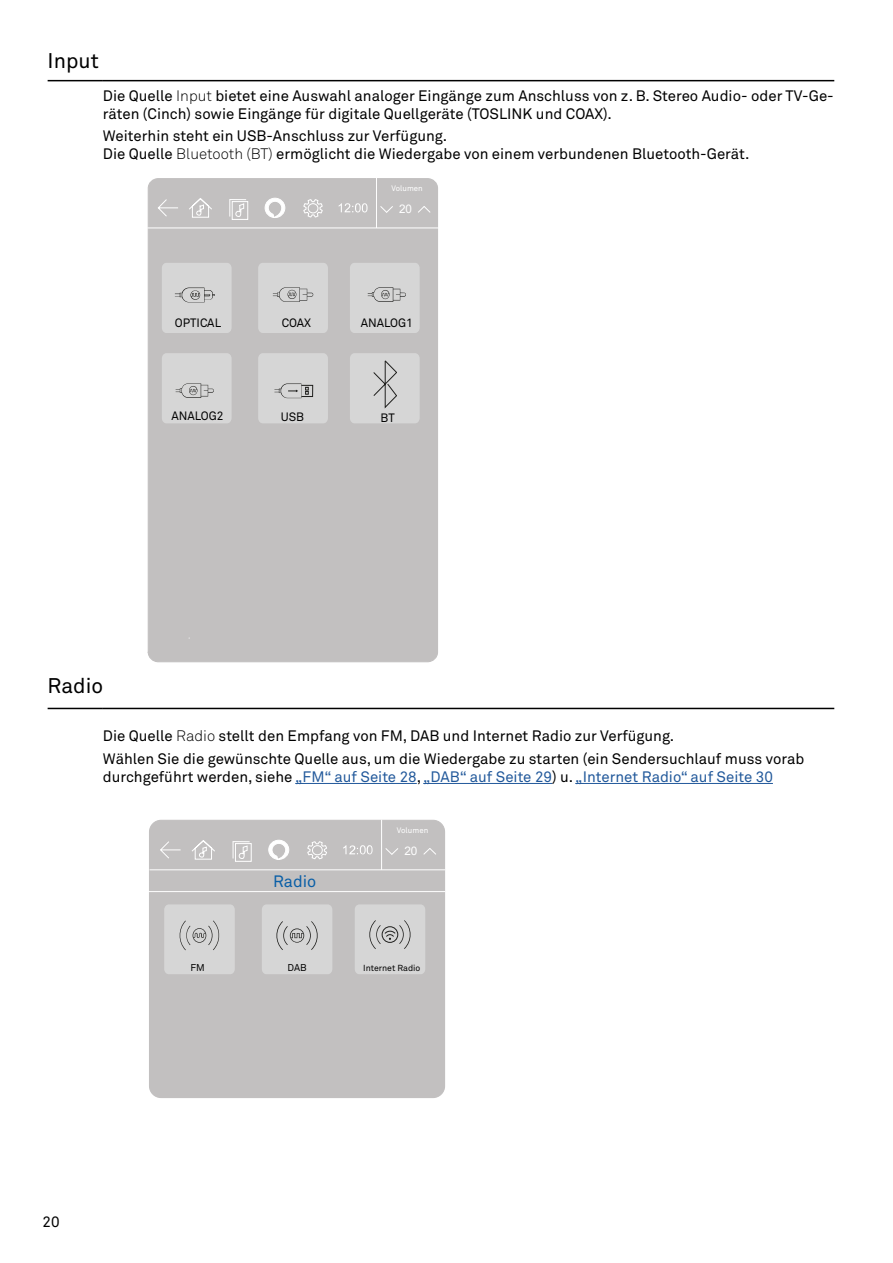
<style>
.page{position:relative;width:893px;height:1263px;background:#fff}
.page>*{position:absolute;margin:0;border:0;box-sizing:border-box;transform-origin:0 0}
.t1{font:21px "Akkurat Std";color:#000}
.t2{font:16.35px "Akkurat Std";color:#0a5fa7}
.t3{font:15px/18px "Akkurat Std";color:#000}
.t4{font:15px "Akkurat Std";color:#22599b}
.t5{font:12px "Akkurat Std";color:#020202}
.t6{font:11.85px "Arial";color:#fff}
.t7{font:9.75px "Akkurat Std";color:#020202}
.t8{font:8.7px "Akkurat Std";color:#020202}
.t9{font:7.95px "Akkurat Std";color:#fff}
.t10{font:7.8px "Akkurat Std";color:#fff}
.s1{font-weight:300}
.s2{color:#000}
</style>
<div class="page">
<hr style="left:103px;top:80px;width:731px;height:1px;background:#000">
<hr style="left:103px;top:708px;width:731px;height:1px;background:#000">
<hr style="left:48px;top:80px;width:55px;height:1px;background:#000">
<hr style="left:48px;top:708px;width:55px;height:1px;background:#000">
<hr style="left:295px;top:783px;width:122px;height:1px;background:#22599b">
<hr style="left:423px;top:783px;width:129px;height:1px;background:#22599b">
<hr style="left:575px;top:783px;width:198px;height:1px;background:#22599b">
<div style="left:148px;top:178px;width:290px;height:484px;background:#c2c0c0;border:1px solid #c2c0c0;border-radius:10px"></div>
<div style="left:161px;top:262px;width:71px;height:72px;background:#d6d6d6;border-radius:6px"></div>
<div style="left:161px;top:262px;width:72px;height:72px;border:1px solid #c2c0c0;border-radius:6px"></div>
<div style="left:257px;top:262px;width:72px;height:72px;background:#d6d6d6;border:1px solid #c2c0c0;border-radius:6px"></div>
<div style="left:161px;top:353px;width:71px;height:71px;background:#d6d6d6;border-radius:6px"></div>
<div style="left:161px;top:352px;width:72px;height:72px;border:1px solid #c2c0c0;border-radius:6px"></div>
<div style="left:257px;top:352px;width:72px;height:72px;background:#d6d6d6;border:1px solid #c2c0c0;border-radius:6px"></div>
<div style="left:349px;top:353px;width:71px;height:71px;background:#d6d6d6;border-radius:6px"></div>
<div style="left:349px;top:352px;width:72px;height:72px;border:1px solid #c2c0c0;border-radius:6px"></div>
<div style="left:349px;top:262px;width:71px;height:72px;background:#d6d6d6;border-radius:6px"></div>
<div style="left:349px;top:262px;width:72px;height:72px;border:1px solid #c2c0c0;border-radius:6px"></div>
<svg style="left:303px;top:199px;width:20px;height:18px"></svg>
<svg style="left:158px;top:199px;width:20px;height:18px"></svg>
<svg style="left:265px;top:198px;width:20px;height:20px"></svg>
<svg style="left:339px;top:203px;width:28px;height:9px"></svg>
<svg style="left:189px;top:198px;width:23px;height:20px"></svg>
<div style="left:232px;top:201px;width:16px;height:19px;border:1px solid #fff"></div>
<svg style="left:229px;top:199px;width:17px;height:18px"></svg>
<svg style="left:418px;top:206px;width:13px;height:7px"></svg>
<svg style="left:380px;top:206px;width:13px;height:7px"></svg>
<hr style="left:147px;top:228px;width:292px;height:1px;background:#fff">
<hr style="left:376px;top:177px;width:1px;height:51px;background:#fff">
<svg style="left:373px;top:360px;width:24px;height:49px"></svg>
<svg style="left:368px;top:287px;width:38px;height:15px"></svg>
<svg style="left:176px;top:383px;width:38px;height:15px"></svg>
<svg style="left:175px;top:288px;width:40px;height:14px"></svg>
<svg style="left:273px;top:287px;width:40px;height:15px"></svg>
<div style="left:301px;top:385px;width:12px;height:12px;border:1px solid #1f1f1d"></div>
<svg style="left:274px;top:383px;width:34px;height:15px"></svg>
<div style="left:149px;top:820px;width:296px;height:277px;background:#c2c0c0;border-radius:12px"></div>
<div style="left:149px;top:820px;width:296px;height:278px;border:1px solid #c2c0c0;border-radius:12px"></div>
<div style="left:163px;top:903px;width:73px;height:72px;background:#d6d6d6;border:1px solid #c2c0c0;border-radius:5px"></div>
<div style="left:261px;top:903px;width:72px;height:72px;background:#d6d6d6;border:1px solid #c2c0c0;border-radius:5px"></div>
<div style="left:353px;top:903px;width:73px;height:72px;background:#d6d6d6;border:1px solid #c2c0c0;border-radius:6px"></div>
<svg style="left:307px;top:841px;width:20px;height:18px"></svg>
<svg style="left:160px;top:841px;width:21px;height:18px"></svg>
<svg style="left:268px;top:840px;width:21px;height:20px"></svg>
<svg style="left:343px;top:845px;width:30px;height:9px"></svg>
<svg style="left:192px;top:840px;width:23px;height:20px"></svg>
<div style="left:235px;top:843px;width:16px;height:18px;border:1px solid #fff"></div>
<svg style="left:233px;top:841px;width:17px;height:18px"></svg>
<svg style="left:423px;top:848px;width:13px;height:7px"></svg>
<svg style="left:385px;top:848px;width:13px;height:7px"></svg>
<hr style="left:149px;top:869px;width:296px;height:1px;background:#fff">
<hr style="left:148px;top:891px;width:297px;height:1px;background:#fff">
<hr style="left:381px;top:820px;width:1px;height:50px;background:#fff">
<svg style="left:276px;top:921px;width:42px;height:29px"></svg>
<svg style="left:179px;top:920px;width:41px;height:30px"></svg>
<svg style="left:369px;top:920px;width:42px;height:29px"></svg>
<h1 class="t1" style="left:48px;top:48px;width:53px">Input</h1>
<p class="t3" style="left:103px;top:87px;width:732px">Die Quelle <span class="s1">Input</span> bietet eine Auswahl analoger Eingänge zum Anschluss von z. B. Stereo Audio- oder TV-Ge&shy;räten (Cinch) sowie Eingänge für digitale Quellgeräte (TOSLINK und COAX).</p>
<p class="t3" style="left:103px;top:127px;width:648px">Weiterhin steht ein USB-Anschluss zur Verfügung.<br>Die Quelle <span class="s1">Bluetooth (BT)</span> ermöglicht die Wiedergabe von einem verbundenen Bluetooth-Gerät.</p>
<p class="t9" style="left:392px;top:184px;width:33px">Volumen</p>
<p class="t5" style="left:175px;top:316px;width:48px">OPTICAL</p>
<p class="t5" style="left:171px;top:409px;width:54px">ANALOG2</p>
<p class="t6" style="left:399px;top:201px;width:14px">20</p>
<p class="t5" style="left:282px;top:315px;width:31px">COAX</p>
<p class="t5" style="left:361px;top:316px;width:54px">ANALOG1</p>
<p class="t5" style="left:281px;top:410px;width:25px">USB</p>
<p class="t5" style="left:381px;top:410px;width:16px">BT</p>
<h1 class="t1" style="left:48px;top:673px;width:57px">Radio</h1>
<p class="t3" style="left:103px;top:725px;width:703px;line-height:22.2px">Die Quelle <span class="s1">Radio</span> stellt den Empfang von FM, DAB und Internet Radio zur Verfügung.<br>Wählen Sie die gewünschte Quelle aus, um die Wiedergabe zu starten (ein Sendersuchlauf muss vorab</p>
<p class="t4" style="left:103px;top:768px;width:671px"><span class="s2">durchgeführt werden, siehe</span> „FM“ auf Seite 28<span class="s2">,</span> „DAB“ auf Seite 29<span class="s2">) u.</span> „Internet Radio“ auf Seite 30</p>
<p class="t10" style="left:397px;top:826px;width:33px">Volumen</p>
<p class="t2" style="left:273px;top:871px;width:45px">Radio</p>
<p class="t6" style="left:404px;top:843px;width:15px">20</p>
<p class="t3" style="left:43px;top:1213px;width:19px">20</p>
<p class="t7" style="left:190px;top:962px;width:16px">FM</p>
<p class="t7" style="left:288px;top:962px;width:21px">DAB</p>
<p class="t8" style="left:363px;top:963px;width:59px">Internet Radio</p>
</div>
